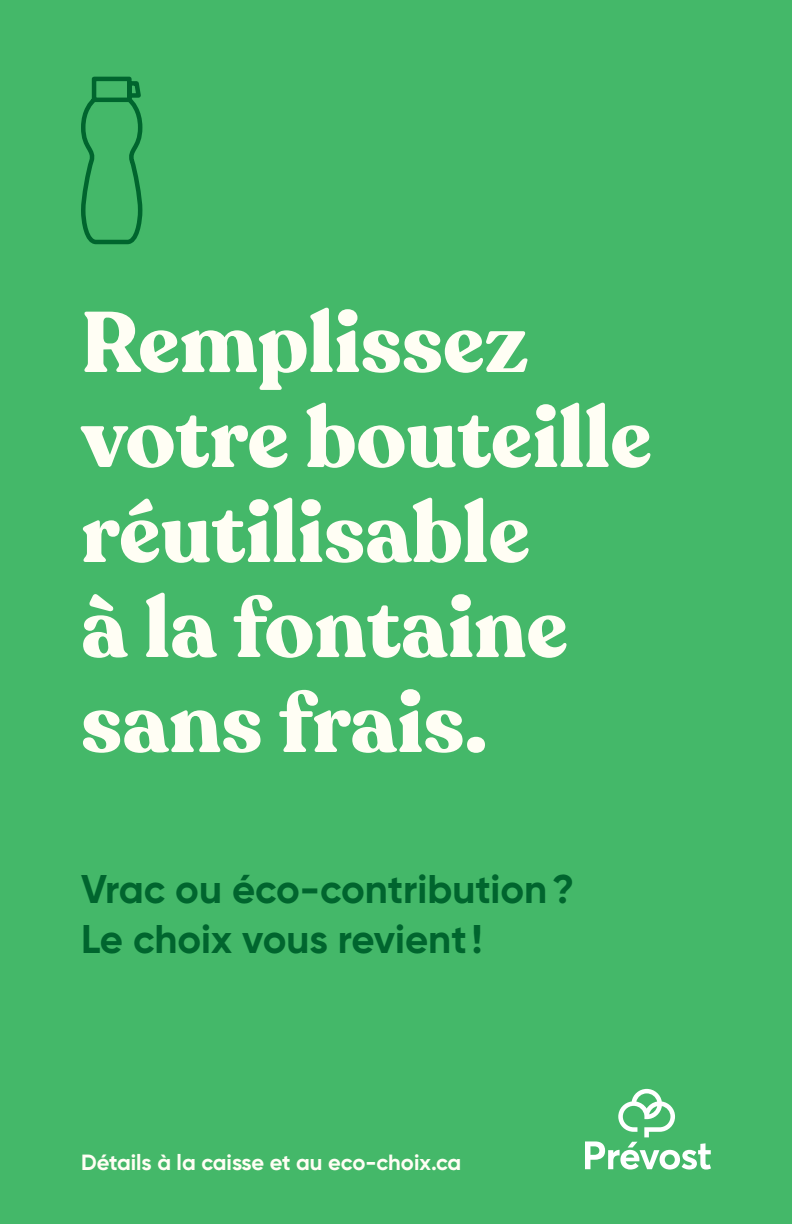
<style>
.page{position:relative;width:792px;height:1224px;background:#44b869}
.page>*{position:absolute;margin:0;border:0;box-sizing:border-box;transform-origin:0 0}
.t1{font:700 85px/95px "Recoleta";color:#fffef4}
.t2{font:700 40px "Gilroy";color:#00652e}
.t3{font:700 22px "Gilroy";letter-spacing:-.005em;color:#fffef4}
</style>
<div class="page">
<svg style="left:585px;top:1089px;width:126px;height:81px"></svg>
<svg style="left:81px;top:76px;width:62px;height:169px"></svg>
<p class="t1" style="left:81px;top:298px;width:572px">Remplissez votre bouteille réutilisable</p>
<p class="t1" style="left:81px;top:583px;width:488px">à la fontaine sans frais.</p>
<p class="t2" style="left:81px;top:864px;width:495px">Vrac ou éco-contribution?</p>
<p class="t2" style="left:81px;top:914px;width:403px">Le choix vous revient!</p>
<p class="t3" style="left:81px;top:1148px;width:382px">Détails à la caisse et au eco-choix.ca</p>
</div>
